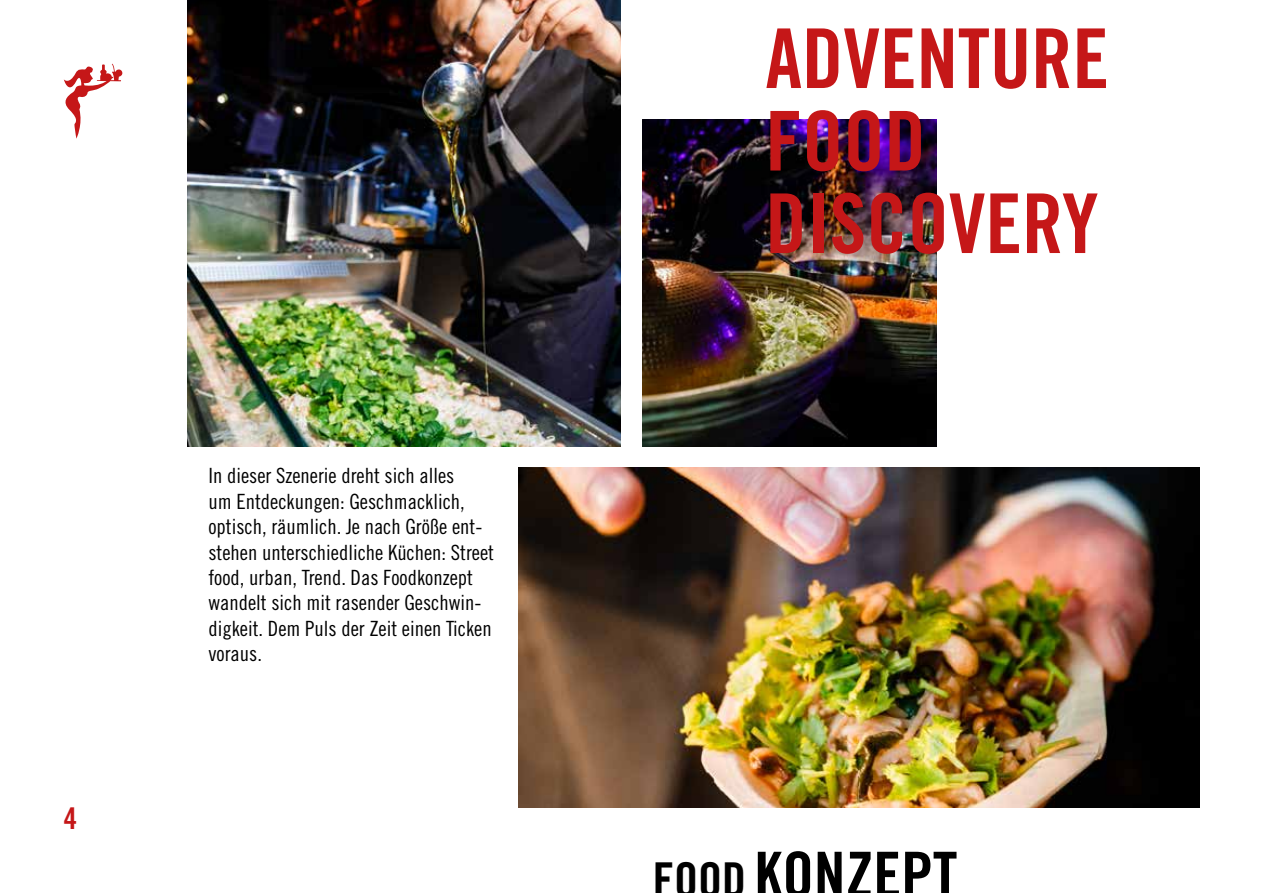
<style>
.page{position:relative;width:1263px;height:893px;background:#fff}
.page>*{position:absolute;margin:0;border:0;box-sizing:border-box;transform-origin:0 0}
.t1{font:82.5px/82.5px "Trade Gothic LT Std Bd Cn 20";color:#c51718}
.t2{font:63px "Trade Gothic LT Std Bd Cn 20";color:#000}
.t3{font:30px "Trade Gothic LT Std Bd Cn 20";color:#c51718}
.t4{font:21px/25.5px "Trade Gothic LT Std Cn 18";color:#000}
.s1{font-size:48px}
</style>
<div class="page">
<svg style="left:63px;top:64px;width:60px;height:75px"></svg>
<img style="left:187px;top:0;width:434px;height:446px">
<img style="left:519px;top:468px;width:680px;height:340px">
<img style="left:642px;top:119px;width:294px;height:327px">
<h3 class="t3" style="left:64px;top:800px;width:15px">4</h3>
<p class="t4" style="left:208px;top:463px;width:287px">In dieser Szenerie dreht sich alles<br>um Entdeckungen: Geschmacklich, optisch, räumlich. Je nach Größe ent&shy;stehen unterschiedliche Küchen: Street food, urban, Trend. Das Foodkonzept wandelt sich mit rasender Geschwin&shy;digkeit. Dem Puls der Zeit einen Ticken voraus.</p>
<h1 class="t1" style="left:765px;top:17px;width:345px">ADVENTURE<br>FOOD<br>DISCOVERY</h1>
<h2 class="t2" style="left:653px;top:836px;width:306px"><span class="s1">FOOD</span> KONZEPT</h2>
</div>
